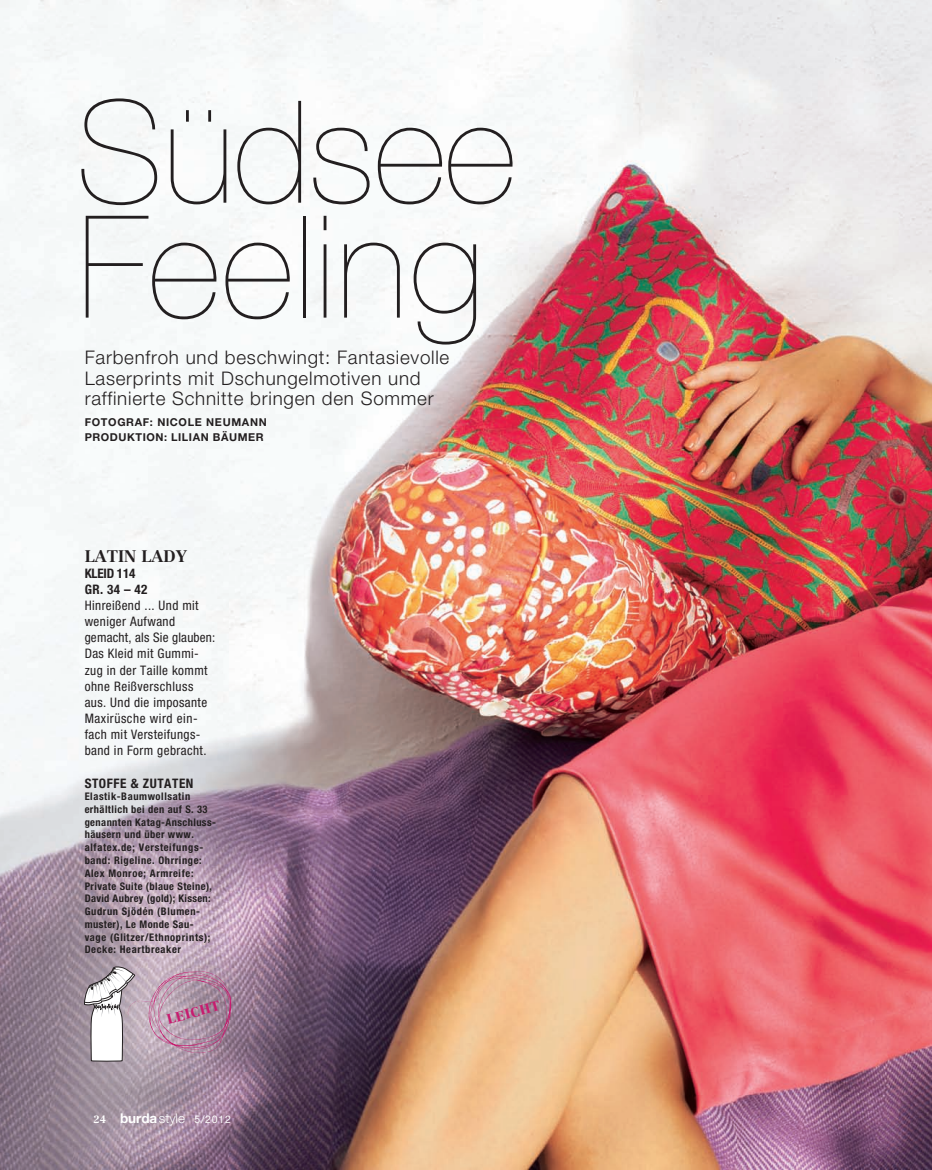
<style>
.page{position:relative;width:932px;height:1170px;background:#fff}
.page>*{position:absolute;margin:0;border:0;box-sizing:border-box;transform-origin:0 0}
.t1{font:200 142.5px/114.9px "Helvetica Neue LT";letter-spacing:.015em;color:#231f20}
.t2{font:300 18.75px/20.2px "Helvetica Neue LT";letter-spacing:.04em;color:#231f20}
.t3{font:700 16.5px "Centennial LT";color:#231f20}
.t4{font:900 13.5px "Centennial LT";color:#c71c6f}
.t5{font:condensed 13.2px/16.2px "Helvetica Neue LT";letter-spacing:.03em;color:#231f20}
.t6{font:700 condensed 13.2px/16.2px "Helvetica Neue LT";letter-spacing:-.015em;color:#231f20}
.t7{font:700 condensed 13.2px "Helvetica Neue LT";letter-spacing:.045em;color:#231f20}
.t8{font:700 10.8px/14.2px "Helvetica Neue LT";letter-spacing:.05em;color:#231f20}
.t9{font:700 condensed 10.5px/12.8px "Helvetica Neue LT";letter-spacing:.055em;color:#231f20}
.t10{font:10.5px "Helvetica Neue LT";color:#fff}
.s1{font-family:"Centennial LT";font-weight:700}
.s2{font-weight:700;font-size:13.5px}
.s3{font-weight:300;font-size:13.35px}
</style>
<div class="page">
<img style="left:0;top:0;width:932px;height:1169px">
<svg style="left:84px;top:966px;width:153px;height:95px;background:#bba6b5"></svg>
<h1 class="t1" style="left:77px;top:94px;width:441px">Südsee<br>Feeling</h1>
<h2 class="t2" style="left:85px;top:347px;width:366px">Farbenfroh und beschwingt: Fantasievolle<br>Laserprints mit Dschungelmotiven und raffinierte Schnitte bringen den Sommer</h2>
<p class="t8" style="left:85px;top:415px;width:183px">FOTOGRAF: NICOLE NEUMANN<br>PRODUKTION: LILIAN BÄUMER</p>
<h3 class="t3" style="left:85px;top:545px;width:104px">LATIN LADY</h3>
<p class="t6" style="left:85px;top:564px;width:64px">KLEID 114<br>GR. 34 – 42</p>
<p class="t5" style="left:85px;top:597px;width:132px">Hinreißend ... Und mit weniger Aufwand gemacht, als Sie glauben:<br>Das Kleid mit Gummi&shy;zug in der Taille kommt ohne Reißverschluss aus. Und die imposante<br>Maxirüsche wird ein&shy;fach mit Versteifungs&shy;band in Form gebracht.</p>
<p class="t7" style="left:85px;top:774px;width:110px">STOFFE &amp; ZUTATEN</p>
<p class="t9" style="left:85px;top:789px;width:133px">Elastik-Baumwollsatin erhältlich bei den auf S. 33 genannten Katag-Anschluss&shy;häusern und über www. alfatex.de; Versteifungs&shy;band: Rigeline. Ohrringe:<br>Alex Monroe; Armreife:<br>Private Suite (blaue Steine),<br>David Aubrey (gold); Kissen:<br>Gudrun Sjödén (Blumen&shy;muster), Le Monde Sau&shy;vage (Glitzer/Ethnoprints);<br>Decke: Heartbreaker</p>
<p class="t4" style="left:165px;top:1011px;width:56px;rotate:-15deg">LEICHT</p>
<p class="t10" style="left:94px;top:1113px;width:139px"><span class="s1">24</span> <span class="s2">burda</span><span class="s3">style</span> 5/2012</p>
</div>
